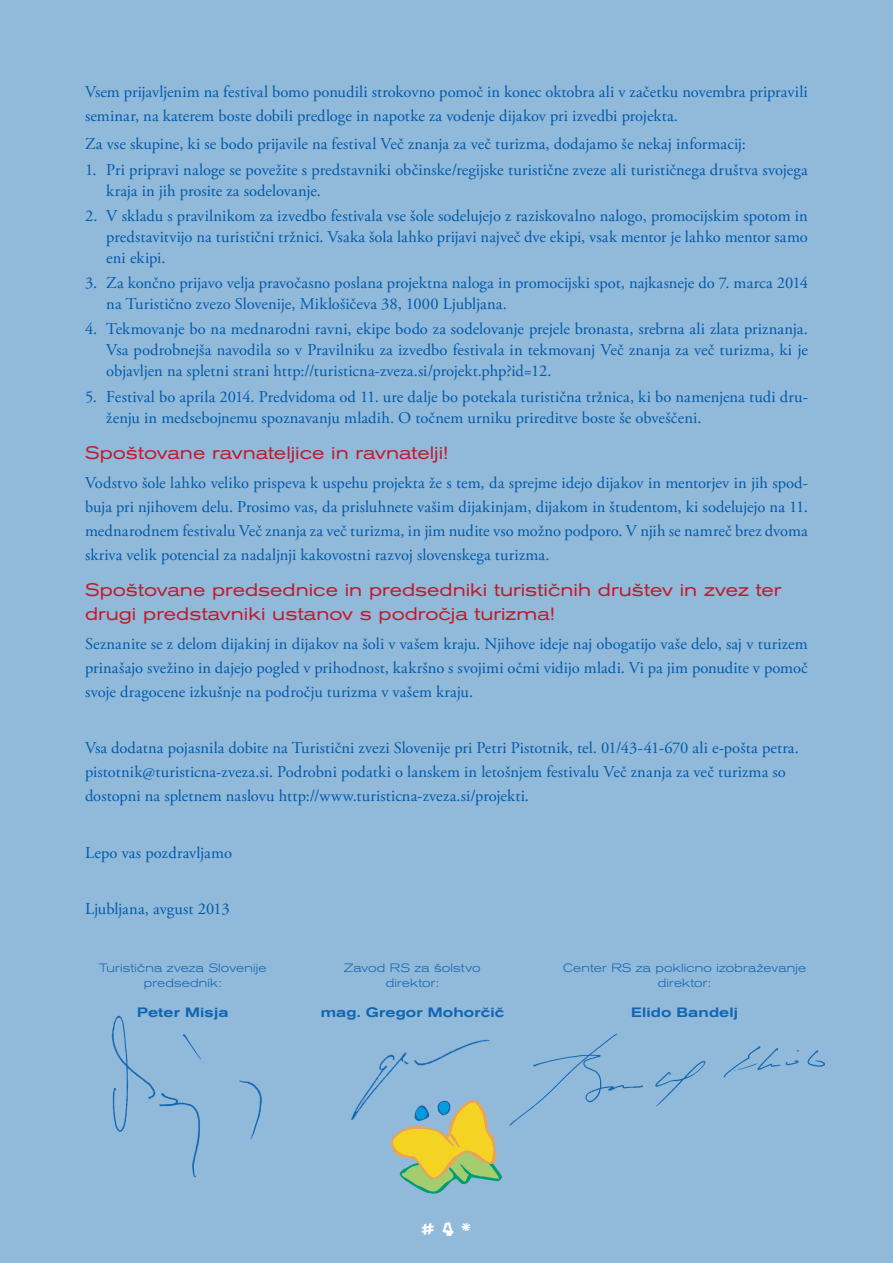
<style>
.page{position:relative;width:893px;height:1263px;background:#90b9da}
.page>*{position:absolute;margin:0;border:0;box-sizing:border-box;transform-origin:0 0}
.t1{font:18px/24px "Akzidenz Grotesk Ex";color:#be1d2c}
.t2{font:18px "Vaca";color:#fff}
.t3{font:16.5px/24px "Adobe Garamond Pro";letter-spacing:.005em;color:#015aaa}
.t4{font:700 13.5px "Akzidenz Grotesk Ex";letter-spacing:.01em;color:#1166b2}
.t5{font:300 12px "Akzidenz Grotesk Ex";letter-spacing:.015em;color:#1166b2}
</style>
<div class="page">
<img style="left:111px;top:1015px;width:151px;height:163px">
<svg style="left:391px;top:1133px;width:111px;height:61px"></svg>
<img style="left:351px;top:1039px;width:139px;height:94px">
<img style="left:509px;top:1033px;width:316px;height:93px">
<p class="t3" style="left:85px;top:80px;width:724px">Vsem prijavljenim na festival bomo ponudili strokovno pomoč in konec oktobra ali v začetku novembra pripravili seminar, na katerem boste dobili predloge in napotke za vodenje dijakov pri izvedbi projekta.</p>
<p class="t3" style="left:85px;top:133px;width:662px">Za vse skupine, ki se bodo prijavile na festival Več znanja za več turizma, dodajamo še nekaj informacij:</p>
<p class="t3" style="left:106px;top:159px;width:703px;line-height:21px;text-indent:-21px">1. Pri pripravi naloge se povežite s predstavniki občinske/regijske turistične zveze ali turističnega društva svojega kraja in jih prosite za sodelovanje.</p>
<p class="t3" style="left:106px;top:206px;width:703px;line-height:21px;text-align:justify;text-indent:-21px">2. V skladu s pravilnikom za izvedbo festivala vse šole sodelujejo z raziskovalno nalogo, promocijskim spotom in predstavitvijo na turistični tržnici. Vsaka šola lahko prijavi največ dve ekipi, vsak mentor je lahko mentor samo eni ekipi.</p>
<p class="t3" style="left:106px;top:273px;width:703px;line-height:21px;text-indent:-21px">3. Za končno prijavo velja pravočasno poslana projektna naloga in promocijski spot, najkasneje do 7. marca 2014 na Turistično zvezo Slovenije, Miklošičeva 38, 1000 Ljubljana.</p>
<p class="t3" style="left:106px;top:319px;width:703px;line-height:21px;text-align:justify;text-indent:-21px">4. Tekmovanje bo na mednarodni ravni, ekipe bodo za sodelovanje prejele bronasta, srebrna ali zlata priznanja.<br>Vsa podrobnejša navodila so v Pravilniku za izvedbo festivala in tekmovanj Več znanja za več turizma, ki je objavljen na spletni strani http://turisticna-zveza.si/projekt.php?id=12.</p>
<p class="t3" style="left:106px;top:386px;width:703px;line-height:21px;text-indent:-21px">5. Festival bo aprila 2014. Predvidoma od 11. ure dalje bo potekala turistična tržnica, ki bo namenjena tudi dru&shy;ženju in medsebojnemu spoznavanju mladih. O točnem urniku prireditve boste še obveščeni.</p>
<p class="t1" style="left:85px;top:441px;width:365px">Spoštovane ravnateljice in ravnatelji!</p>
<p class="t3" style="left:85px;top:471px;width:724px;text-align:justify">Vodstvo šole lahko veliko prispeva k uspehu projekta že s tem, da sprejme idejo dijakov in mentorjev in jih spod&shy;buja pri njihovem delu. Prosimo vas, da prisluhnete vašim dijakinjam, dijakom in študentom, ki sodelujejo na 11. mednarodnem festivalu Več znanja za več turizma, in jim nudite vso možno podporo. V njih se namreč brez dvoma skriva velik potencial za nadaljnji kakovostni razvoj slovenskega turizma.</p>
<p class="t1" style="left:85px;top:578px;width:698px">Spoštovane predsednice in predsedniki turističnih društev in zvez ter drugi predstavniki ustanov s področja turizma!</p>
<p class="t3" style="left:85px;top:632px;width:724px;text-align:justify">Seznanite se z delom dijakinj in dijakov na šoli v vašem kraju. Njihove ideje naj obogatijo vaše delo, saj v turizem prinašajo svežino in dajejo pogled v prihodnost, kakršno s svojimi očmi vidijo mladi. Vi pa jim ponudite v pomoč svoje dragocene izkušnje na področju turizma v vašem kraju.</p>
<p class="t3" style="left:85px;top:736px;width:715px">Vsa dodatna pojasnila dobite na Turistični zvezi Slovenije pri Petri Pistotnik, tel. 01/43-41-670 ali e-pošta petra. pistotnik@turisticna-zveza.si. Podrobni podatki o lanskem in letošnjem festivalu Več znanja za več turizma so dostopni na spletnem naslovu http://www.turisticna-zveza.si/projekti.</p>
<p class="t3" style="left:85px;top:841px;width:149px">Lepo vas pozdravljamo</p>
<p class="t3" style="left:85px;top:897px;width:146px">Ljubljana, avgust 2013</p>
<p class="t5" style="left:99px;top:961px;width:169px">Turistična zveza Slovenije</p>
<p class="t5" style="left:344px;top:961px;width:138px">Zavod RS za šolstvo</p>
<p class="t5" style="left:563px;top:961px;width:244px">Center RS za poklicno izobraževanje</p>
<p class="t5" style="left:144px;top:976px;width:80px">predsednik:</p>
<p class="t5" style="left:386px;top:976px;width:55px">direktor:</p>
<p class="t5" style="left:658px;top:976px;width:55px">direktor:</p>
<p class="t4" style="left:137px;top:1005px;width:93px">Peter Misja</p>
<p class="t4" style="left:321px;top:1005px;width:185px">mag. Gregor Mohorčič</p>
<p class="t4" style="left:631px;top:1005px;width:108px">Elido Bandelj</p>
<p class="t2" style="left:422px;top:1214px;width:51px"># 4 *</p>
</div>
